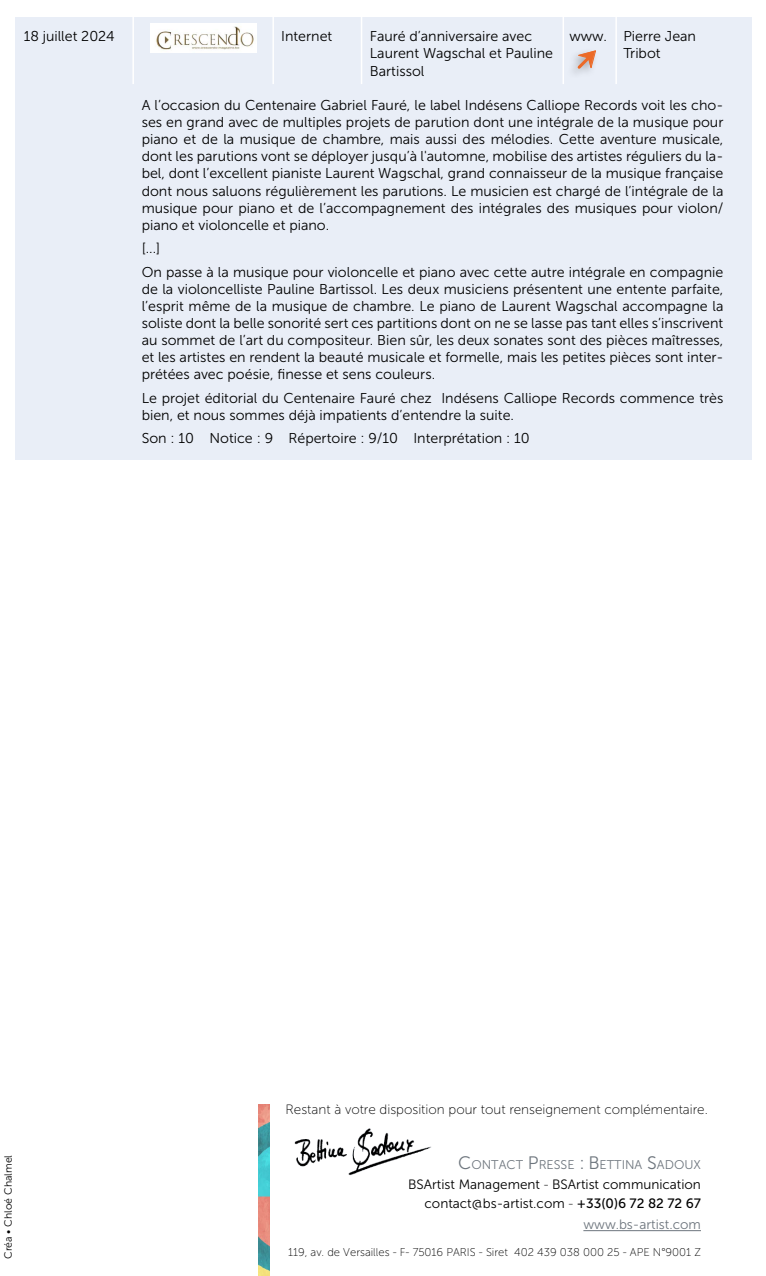
<style>
.page{position:relative;width:766px;height:1276px;background:#fff}
.page>*{position:absolute;margin:0;border:0;box-sizing:border-box;transform-origin:0 0}
.t1{font:14.25px/17.1px "Museo Sans 300";color:#000}
.t2{font:13.5px/19.5px "Museo Sans 300";color:#000;text-align:right}
.t3{font:13.5px "Museo Sans 100";color:#000}
.t4{font:13.5px "Museo Sans 300";color:#6e767e}
.t5{font:12.6px "Museo Sans 300";color:#6e767e}
.t6{font:11.25px "Museo Sans 100";color:#000}
.t7{font:10.5px "Museo Sans 300";color:#000}
.s1{font-size:18px}
.s2{font-family:"Museo Sans 100"}
.s3{font-family:"Museo Sans 500"}
</style>
<div class="page">
<div style="left:16px;top:18px;width:735px;height:442px;background:#e9eef7"></div>
<img style="left:294px;top:1128px;width:137px;height:48px">
<hr style="left:583px;top:1230px;width:117px;height:1px;background:#6e767e">
<img style="left:258px;top:1104px;width:11px;height:172px">
<hr style="left:132px;top:11px;width:2px;height:73px;background:#fff">
<hr style="left:272px;top:11px;width:2px;height:73px;background:#fff">
<hr style="left:360px;top:11px;width:2px;height:73px;background:#fff">
<hr style="left:562px;top:11px;width:2px;height:73px;background:#fff">
<hr style="left:615px;top:11px;width:1px;height:73px;background:#fff">
<img style="left:151px;top:24px;width:105px;height:28px">
<svg style="left:574px;top:52px;width:20px;height:20px"></svg>
<p class="t1" style="left:24px;top:28px;width:92px">18 juillet 2024</p>
<p class="t1" style="left:281px;top:28px;width:53px">Internet</p>
<p class="t1" style="left:370px;top:28px;width:185px">Fauré d’anniversaire avec<br>Laurent Wagschal et Pauline<br>Bartissol</p>
<p class="t1" style="left:623px;top:28px;width:74px;text-indent:-54px">www. Pierre Jean<br>Tribot</p>
<p class="t1" style="left:142px;top:97px;width:583px;text-align:justify">A l’occasion du Centenaire Gabriel Fauré, le label Indésens Calliope Records voit les cho&shy;ses en grand avec de multiples projets de parution dont une intégrale de la musique pour piano et de la musique de chambre, mais aussi des mélodies. Cette aventure musicale, dont les parutions vont se déployer jusqu’à l'automne, mobilise des artistes réguliers du la&shy;bel, dont l’excellent pianiste Laurent Wagschal, grand connaisseur de la musique française dont nous saluons régulièrement les parutions. Le musicien est chargé de l’intégrale de la musique pour piano et de l’accompagnement des intégrales des musiques pour violon/ piano et violoncelle et piano.</p>
<p class="t1" style="left:142px;top:237px;width:583px;line-height:23.5px">[...]<br>On passe à la musique pour violoncelle et piano avec cette autre intégrale en compagnie</p>
<p class="t1" style="left:142px;top:280px;width:583px;text-align:justify">de la violoncelliste Pauline Bartissol. Les deux musiciens présentent une entente parfaite, l’esprit même de la musique de chambre. Le piano de Laurent Wagschal accompagne la soliste dont la belle sonorité sert ces partitions dont on ne se lasse pas tant elles s’inscrivent au sommet de l’art du compositeur. Bien sûr, les deux sonates sont des pièces maîtresses, et les artistes en rendent la beauté musicale et formelle, mais les petites pièces sont inter&shy;prétées avec poésie, finesse et sens couleurs.</p>
<p class="t1" style="left:142px;top:389px;width:583px">Le projet éditorial du Centenaire Fauré chez Indésens Calliope Records commence très bien, et nous sommes déjà impatients d’entendre la suite.</p>
<p class="t1" style="left:142px;top:430px;width:389px">Son : 10 Notice : 9 Répertoire : 9/10 Interprétation : 10</p>
<p class="t7" style="left:3px;top:1259px;width:106px;rotate:-90deg">Créa • Chloé Chalmel</p>
<p class="t3" style="left:285px;top:1102px;width:423px">Restant à votre disposition pour tout renseignement complémentaire.</p>
<p class="t5" style="left:458px;top:1158px;width:244px"><span class="s1">C</span>ONTACT <span class="s1">P</span>RESSE <span class="s1">: B</span>ETTINA <span class="s1">S</span>ADOUX</p>
<p class="t2" style="left:408px;top:1174px;width:294px">BSArtist Management <span class="s2">-</span> BSArtist communication contact@bs-artist.com <span class="s2">-</span> <span class="s3">+33(0)6 72 82 72 67</span></p>
<p class="t4" style="left:583px;top:1217px;width:119px">www.bs-artist.com</p>
<p class="t6" style="left:288px;top:1246px;width:414px">119, av. de Versailles - F- 75016 PARIS - Siret 402 439 038 000 25 - APE N°9001 Z</p>
</div>
